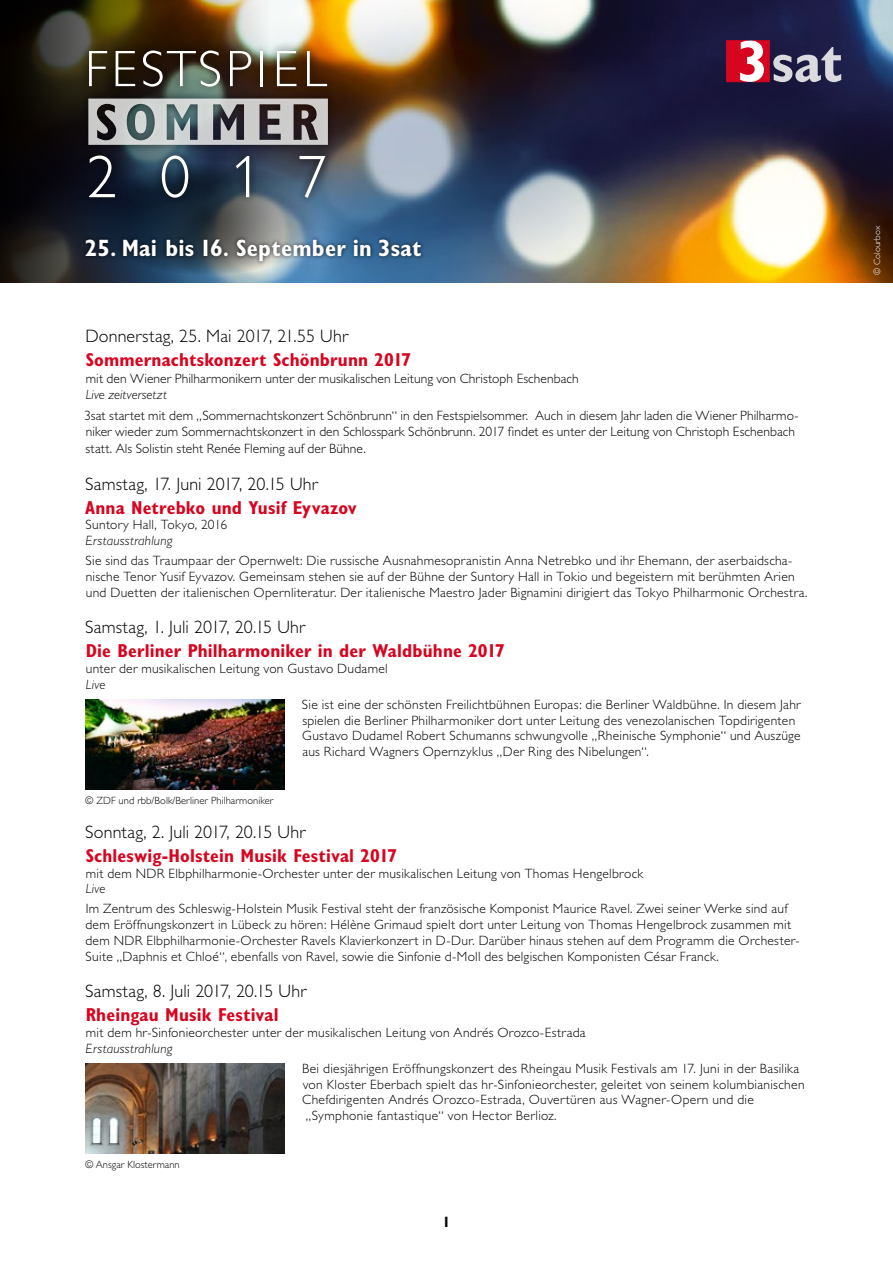
<style>
.page{position:relative;width:893px;height:1263px;background:#fff}
.page>*{position:absolute;margin:0;border:0;box-sizing:border-box;transform-origin:0 0}
.t1{font:300 61.8px "Chantilly";color:#fffffe}
.t2{font:300 51.6px "Gill Sans";letter-spacing:.075em;color:#fffffe}
.t3{font:700 condensed 23.7px "Gill Sans";letter-spacing:.01em;color:#fff}
.t4{font:700 condensed 18.75px "Gill Sans";letter-spacing:.01em;color:#d7051f}
.t5{font:300 18px "Gill Sans";letter-spacing:.005em;color:#000}
.t6{font:700 condensed 15px "Gill Sans";color:#000}
.t7{font:300 13.5px/15.8px "Gill Sans";letter-spacing:.02em;color:#000}
.t8{font:italic 300 13.5px "Gill Sans";letter-spacing:.02em;color:#000}
.t9{font:italic 300 13.5px "Gill Sans";color:#000}
.t10{font:300 10.5px "Gill Sans";letter-spacing:.005em;color:#000}
.t11{font:300 9px "Gill Sans";letter-spacing:.005em;color:#fffffe}
</style>
<div class="page">
<img style="left:270px;top:0;width:623px;height:283px">
<svg style="left:0;top:0;width:270px;height:283px;background:#2f2b21"></svg>
<svg style="left:88px;top:164px;width:239px;height:111px;background:#41515f"></svg>
<div style="left:79px;top:42px;width:258px;height:164px;background:#000;opacity:.75"></div>
<svg style="left:88px;top:99px;width:240px;height:46px;background:#989a9b"></svg>
<svg style="left:727px;top:41px;width:114px;height:41px;background:#935d75"></svg>
<img style="left:85px;top:699px;width:200px;height:91px">
<img style="left:85px;top:1064px;width:200px;height:90px">
<div style="left:81px;top:235px;width:344px;height:31px;background:#000;opacity:.75"></div>
<h2 class="t2" style="left:85px;top:40px;width:244px">FESTSPIEL</h2>
<h1 class="t1" style="left:87px;top:144px;width:242px">2017</h1>
<h3 class="t3" style="left:85px;top:234px;width:338px">25. Mai bis 16. September in 3sat</h3>
<h3 class="t5" style="left:85px;top:326px;width:264px">Donnerstag, 25. Mai 2017, 21.55 Uhr</h3>
<h3 class="t4" style="left:86px;top:349px;width:327px">Sommernachtskonzert Schönbrunn 2017</h3>
<p class="t7" style="left:86px;top:370px;width:494px">mit den Wiener Philharmonikern unter der musikalischen Leitung von Christoph Eschenbach</p>
<p class="t9" style="left:86px;top:387px;width:83px">Live zeitversetzt</p>
<p class="t7" style="left:84px;top:407px;width:716px;line-height:16.5px">3sat startet mit dem „Sommernachtskonzert Schönbrunn“ in den Festspielsommer. Auch in diesem Jahr laden die Wiener Philharmo&shy;niker wieder zum Sommernachtskonzert in den Schlosspark Schönbrunn. 2017 findet es unter der Leitung von Christoph Eschenbach statt. Als Solistin steht Renée Fleming auf der Bühne.</p>
<h3 class="t5" style="left:85px;top:473px;width:234px">Samstag, 17. Juni 2017, 20.15 Uhr</h3>
<h3 class="t4" style="left:85px;top:496px;width:273px">Anna Netrebko und Yusif Eyvazov</h3>
<p class="t7" style="left:86px;top:517px;width:143px">Suntory Hall, Tokyo, 2016</p>
<p class="t8" style="left:86px;top:533px;width:88px">Erstausstrahlung</p>
<p class="t7" style="left:86px;top:553px;width:723px">Sie sind das Traumpaar der Opernwelt: Die russische Ausnahmesopranistin Anna Netrebko und ihr Ehemann, der aserbaidscha&shy;nische Tenor Yusif Eyvazov. Gemeinsam stehen sie auf der Bühne der Suntory Hall in Tokio und begeistern mit berühmten Arien und Duetten der italienischen Opernliteratur. Der italienische Maestro Jader Bignamini dirigiert das Tokyo Philharmonic Orchestra.</p>
<h3 class="t5" style="left:85px;top:617px;width:221px">Samstag, 1. Juli 2017, 20.15 Uhr</h3>
<h3 class="t4" style="left:86px;top:640px;width:421px">Die Berliner Philharmoniker in der Waldbühne 2017</h3>
<p class="t7" style="left:86px;top:661px;width:303px">unter der musikalischen Leitung von Gustavo Dudamel</p>
<p class="t8" style="left:86px;top:677px;width:21px">Live</p>
<p class="t7" style="left:302px;top:697px;width:500px">Sie ist eine der schönsten Freilichtbühnen Europas: die Berliner Waldbühne. In diesem Jahr spielen die Berliner Philharmoniker dort unter Leitung des venezolanischen Topdirigenten Gustavo Dudamel Robert Schumanns schwungvolle „Rheinische Symphonie“ und Auszüge aus Richard Wagners Opernzyklus „Der Ring des Nibelungen“.</p>
<p class="t10" style="left:85px;top:794px;width:190px">© ZDF und rbb/Bolk/Berliner Philharmoniker</p>
<h3 class="t5" style="left:85px;top:822px;width:222px">Sonntag, 2. Juli 2017, 20.15 Uhr</h3>
<h3 class="t4" style="left:86px;top:844px;width:313px">Schleswig-Holstein Musik Festival 2017</h3>
<p class="t7" style="left:86px;top:865px;width:559px">mit dem NDR Elbphilharmonie-Orchester unter der musikalischen Leitung von Thomas Hengelbrock</p>
<p class="t8" style="left:86px;top:881px;width:21px">Live</p>
<p class="t7" style="left:85px;top:901px;width:716px">Im Zentrum des Schleswig-Holstein Musik Festival steht der französische Komponist Maurice Ravel. Zwei seiner Werke sind auf dem Eröffnungskonzert in Lübeck zu hören: Hélène Grimaud spielt dort unter Leitung von Thomas Hengelbrock zusammen mit dem NDR Elbphilharmonie-Orchester Ravels Klavierkonzert in D-Dur. Darüber hinaus stehen auf dem Programm die Orchester-Suite „Daphnis et Chloé“, ebenfalls von Ravel, sowie die Sinfonie d-Moll des belgischen Komponisten César Franck.</p>
<h3 class="t5" style="left:85px;top:981px;width:223px">Samstag, 8. Juli 2017, 20.15 Uhr</h3>
<h3 class="t4" style="left:86px;top:1004px;width:195px">Rheingau Musik Festival</h3>
<p class="t7" style="left:86px;top:1025px;width:501px">mit dem hr-Sinfonieorchester unter der musikalischen Leitung von Andrés Orozco-Estrada</p>
<p class="t8" style="left:86px;top:1041px;width:88px">Erstausstrahlung</p>
<p class="t7" style="left:302px;top:1061px;width:504px">Bei diesjährigen Eröffnungskonzert des Rheingau Musik Festivals am 17. Juni in der Basilika von Kloster Eberbach spielt das hr-Sinfonieorchester, geleitet von seinem kolumbianischen Chefdirigenten Andrés Orozco-Estrada, Ouvertüren aus Wagner-Opern und die „Symphonie fantastique“ von Hector Berlioz.</p>
<p class="t10" style="left:85px;top:1158px;width:96px">© Ansgar Klostermann</p>
<p class="t6" style="left:443px;top:1213px;width:9px">1</p>
<p class="t11" style="left:872px;top:275px;width:50px;rotate:-90deg">© Colourbox</p>
</div>
